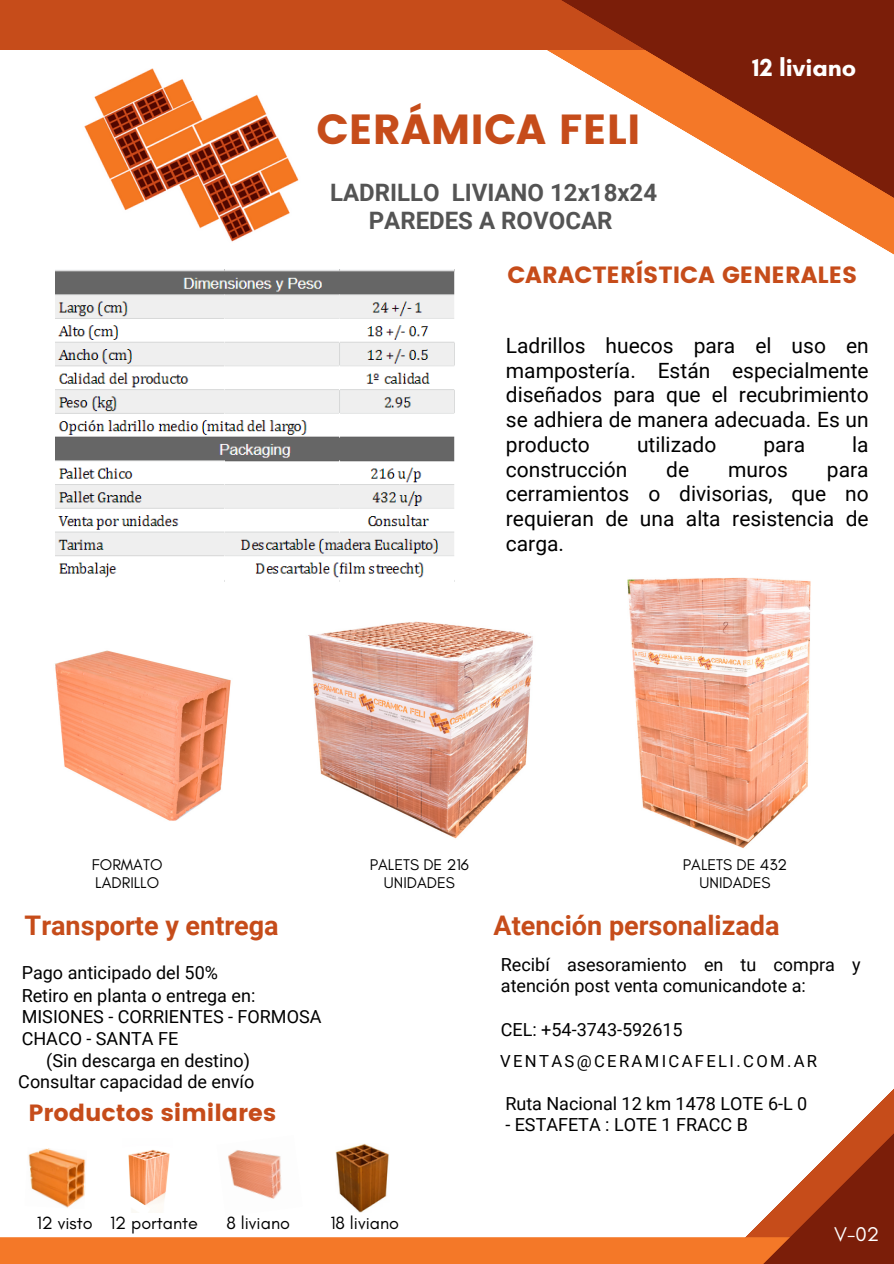
<style>
.page{position:relative;width:894px;height:1264px;background:#fff}
.page>*{position:absolute;margin:0;border:0;box-sizing:border-box;transform-origin:0 0}
.t1{font:42px "Poppins";color:#c64c1a}
.t2{font:700 27px "Roboto";color:#c64c1a}
.t3{font:700 25.2px "Glacial Indifference";color:#fff}
.t4{font:700 24px "Roboto";color:#545454}
.t5{font:23.4px "Poppins";color:#c64c1a}
.t6{font:21px/24.8px "Roboto";color:#000;text-align:justify}
.t7{font:20.25px "Glacial Indifference";color:#fff}
.t8{font:18px/21.3px "Roboto";color:#000}
.t9{font:18px "Glacial Indifference";color:#000}
.t10{font:16.65px "Roboto";letter-spacing:.14em;color:#000}
.t11{font:15.75px/18.8px "Glacial Indifference";color:#000;text-align:center}
</style>
<div class="page">
<div style="left:0;top:0;width:765px;height:50px;background:#c64c1a"></div>
<svg style="left:547px;top:0;width:346px;height:254px"></svg>
<div style="left:0;top:1237px;width:893px;height:26px;background:#f47828"></div>
<svg style="left:600px;top:1090px;width:293px;height:173px"></svg>
<img style="left:627px;top:577px;width:184px;height:271px">
<img style="left:84px;top:68px;width:215px;height:174px">
<img style="left:55px;top:650px;width:176px;height:171px">
<img style="left:308px;top:621px;width:225px;height:218px">
<img style="left:128px;top:1149px;width:42px;height:61px">
<img style="left:228px;top:1150px;width:54px;height:49px">
<img style="left:28px;top:1148px;width:58px;height:60px">
<img style="left:336px;top:1143px;width:53px;height:69px">
<img style="left:56px;top:270px;width:398px;height:311px">
<p class="t1" style="left:316px;top:105px;width:325px">CERÁMICA FELI</p>
<p class="t4" style="left:330px;top:179px;width:328px">LADRILLO LIVIANO 12x18x24</p>
<p class="t4" style="left:368px;top:207px;width:245px">PAREDES A ROVOCAR</p>
<p class="t3" style="left:752px;top:52px;width:105px">12 liviano</p>
<p class="t5" style="left:507px;top:261px;width:351px">CARACTERÍSTICA GENERALES</p>
<p class="t6" style="left:505px;top:333px;width:364px">Ladrillos huecos para el uso en mampostería. Están especialmente diseñados para que el recubrimiento se adhiera de manera adecuada. Es un producto</p>
<p class="t6" style="left:636px;top:432px;width:81px">utilizado</p>
<p class="t6" style="left:763px;top:432px;width:43px">para</p>
<p class="t6" style="left:851px;top:432px;width:18px">la</p>
<p class="t6" style="left:505px;top:457px;width:123px">construcción</p>
<p class="t6" style="left:666px;top:457px;width:24px">de</p>
<p class="t6" style="left:728px;top:457px;width:61px">muros</p>
<p class="t6" style="left:505px;top:457px;width:364px;text-indent:321px">para cerramientos o divisorias, que no requieran de una alta resistencia de carga.</p>
<p class="t11" style="left:92px;top:854px;width:72px;text-align:left">FORMATO<br>LADRILLO</p>
<p class="t11" style="left:369px;top:854px;width:101px">PALETS DE 216<br>UNIDADES</p>
<p class="t11" style="left:682px;top:854px;width:106px">PALETS DE 432<br>UNIDADES</p>
<p class="t2" style="left:25px;top:910px;width:255px">Transporte y entrega</p>
<p class="t2" style="left:493px;top:910px;width:287px">Atención personalizada</p>
<p class="t8" style="left:22px;top:962px;width:198px">Pago anticipado del 50%</p>
<p class="t8" style="left:22px;top:985px;width:235px">Retiro en planta o entrega en:</p>
<p class="t8" style="left:22px;top:1006px;width:301px">MISIONES - CORRIENTES - FORMOSA</p>
<p class="t8" style="left:22px;top:1027px;width:158px">CHACO - SANTA FE</p>
<p class="t8" style="left:46px;top:1050px;width:205px">(Sin descarga en destino)</p>
<p class="t8" style="left:18px;top:1071px;width:237px">Consultar capacidad de envío</p>
<p class="t5" style="left:29px;top:1098px;width:249px">Productos similares</p>
<p class="t9" style="left:37px;top:1211px;width:57px">12 visto</p>
<p class="t9" style="left:110px;top:1211px;width:89px">12 portante</p>
<p class="t9" style="left:226px;top:1211px;width:65px">8 liviano</p>
<p class="t9" style="left:330px;top:1212px;width:70px">18 liviano</p>
<p class="t8" style="left:500px;top:953px;width:361px">Recibí asesoramiento en tu compra y atención post venta comunicandote a:</p>
<p class="t8" style="left:500px;top:1019px;width:183px">CEL: +54-3743-592615</p>
<p class="t10" style="left:500px;top:1051px;width:318px">VENTAS@CERAMICAFELI.COM.AR</p>
<p class="t8" style="left:505px;top:1092px;width:303px">Ruta Nacional 12 km 1478 LOTE 6-L 0</p>
<p class="t8" style="left:505px;top:1114px;width:244px">- ESTAFETA : LOTE 1 FRACC B</p>
<p class="t7" style="left:834px;top:1222px;width:46px">V-02</p>
</div>
